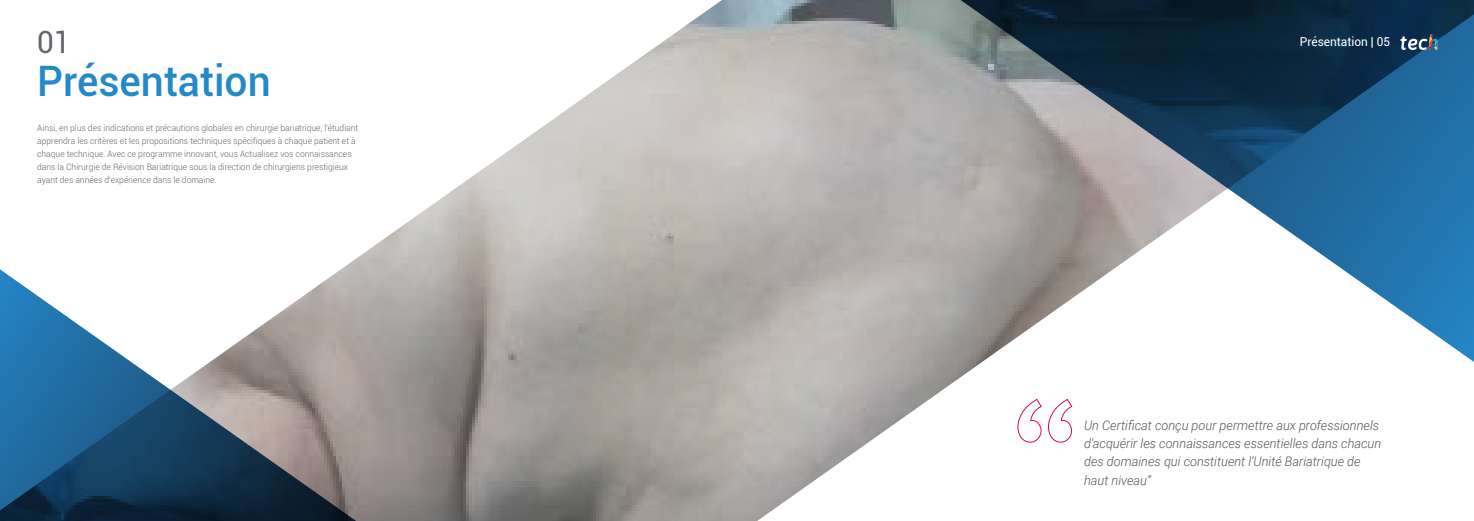
<style>
.page{position:relative;width:1474px;height:521px;background:#fff}
.page>*{position:absolute;margin:0;border:0;box-sizing:border-box;transform-origin:0 0}
.t1{font:500 42px "Roboto";color:#2488c9}
.t2{font:30.62px "Roboto";color:#61646a}
.t3{font:italic 300 13.12px/18.4px "Roboto";color:#52555b}
.t4{font:12.25px "Roboto";color:#fff}
.t5{font:300 8.75px/13.1px "Roboto";color:#61646a}
</style>
<div class="page">
<img style="left:354px;top:0;width:719px;height:521px">
<svg style="left:0;top:260px;width:373px;height:261px"></svg>
<svg style="left:943px;top:0;width:530px;height:371px"></svg>
<svg style="left:1017px;top:398px;width:55px;height:45px"></svg>
<svg style="left:1400px;top:34px;width:38px;height:17px"></svg>
<h2 class="t2" style="left:37px;top:21px;width:35px">01</h2>
<h3 class="t4" style="left:1299px;top:33px;width:92px">Présentation | 05</h3>
<h1 class="t1" style="left:37px;top:52px;width:235px">Présentation</h1>
<p class="t5" style="left:37px;top:121px;width:322px">Ainsi, en plus des indications et précautions globales en chirurgie bariatrique, l'étudiant apprendra les critères et les propositions techniques spécifiques à chaque patient et à chaque technique. Avec ce programme innovant, vous Actualisez vos connaissances dans la Chirurgie de Révision Bariatrique sous la direction de chirurgiens prestigieux ayant des années d'expérience dans le domaine.</p>
<h3 class="t3" style="left:1084px;top:415px;width:299px">Un Certificat conçu pour permettre aux professionnels d'acquérir les connaissances essentielles dans chacun des domaines qui constituent l’Unité Bariatrique de haut niveau”</h3>
</div>
